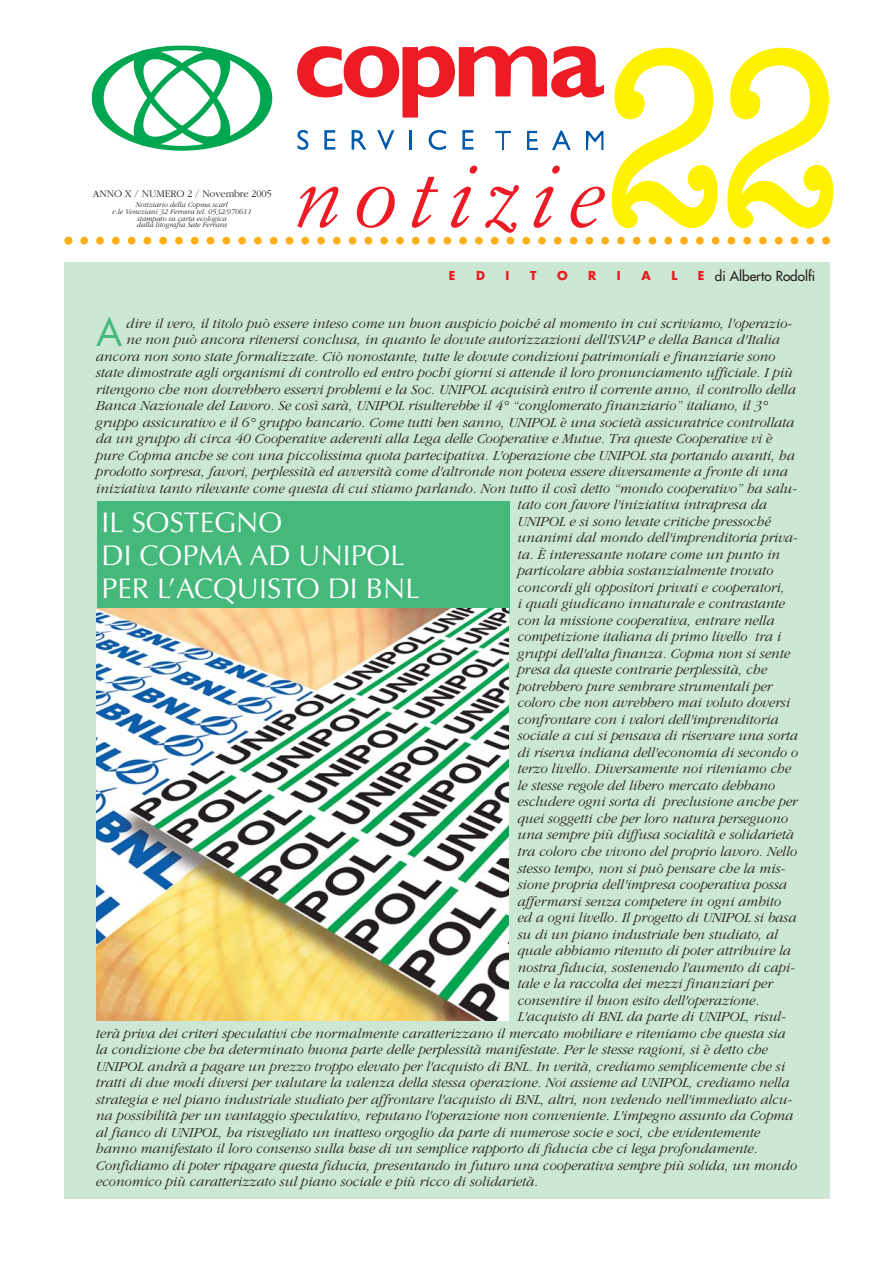
<style>
.page{position:relative;width:893px;height:1263px;background:#fff}
.page>*{position:absolute;margin:0;border:0;box-sizing:border-box;transform-origin:0 0}
.t1{font:condensed 252px "American Typewriter";color:#fff200}
.t2{font:italic 90px "Simoncini Garamond";letter-spacing:.125em;color:#ed1c24}
.t3{font:37.5px "Futura";color:#44b97b}
.t4{font:28.5px/33px "Optima";color:#fff}
.t5{font:italic 300 14.25px "Garamond";color:#231f20}
.t6{font:13.5px "Futura";color:#231f20}
.t7{font:700 12px "Futura";color:#ed1c24}
.t8{font:300 10.5px "Garamond";letter-spacing:-.01em;color:#231f20}
.t9{font:italic 300 7.5px "Garamond";color:#231f20}
.s1{font-weight:700;font-size:12px;color:#ed1c24}
</style>
<div class="page">
<svg style="left:297px;top:46px;width:307px;height:72px"></svg>
<div style="left:65px;top:262px;width:765px;height:937px;background:#cce7d3"></div>
<svg style="left:65px;top:237px;width:765px;height:8px"></svg>
<div style="left:97px;top:501px;width:412px;height:113px;background:#44b97b"></div>
<img style="left:97px;top:609px;width:412px;height:411px">
<p class="t8" style="left:93px;top:189px;width:180px">ANNO X / NUMERO 2 / Novembre 2005</p>
<p class="t9" style="left:112px;top:209px;width:141px">v.le Veneziani 32 Ferrara tel. 0532/970611</p>
<p class="t9" style="left:136px;top:202px;width:94px">Notiziario della Copma scarl</p>
<p class="t9" style="left:137px;top:222px;width:92px">dalla litografia Sate Ferrara</p>
<p class="t9" style="left:137px;top:215px;width:91px">stampato su carta ecologica</p>
<p class="t1" style="left:600px;top:49px;width:247px">22</p>
<p class="t2" style="left:295px;top:157px;width:312px">notizie</p>
<p class="t7" style="left:449px;top:270px;width:8px">E</p>
<p class="t7" style="left:476px;top:270px;width:11px">D</p>
<p class="t7" style="left:506px;top:270px;width:5px">I</p>
<p class="t7" style="left:530px;top:270px;width:8px">T</p>
<p class="t7" style="left:557px;top:270px;width:12px">O</p>
<p class="t7" style="left:588px;top:270px;width:10px">R</p>
<p class="t7" style="left:617px;top:270px;width:5px">I</p>
<p class="t7" style="left:641px;top:270px;width:11px">A</p>
<p class="t7" style="left:671px;top:270px;width:7px">L</p>
<p class="t6" style="left:698px;top:269px;width:119px"><span class="s1">E</span> di Alberto Rodolfi</p>
<p class="t3" style="left:96px;top:315px;width:28px">A</p>
<p class="t5" style="left:126px;top:318px;width:667px">dire il vero, il titolo può essere inteso come un buon auspicio poiché al momento in cui scriviamo, l'operazio-</p>
<p class="t5" style="left:126px;top:334px;width:655px">ne non può ancora ritenersi conclusa, in quanto le dovute autorizzazioni dell'ISVAP e della Banca d'Italia</p>
<p class="t5" style="left:96px;top:351px;width:681px">ancora non sono state formalizzate. Ciò nonostante, tutte le dovute condizioni patrimoniali e finanziarie sono</p>
<p class="t5" style="left:96px;top:367px;width:698px">state dimostrate agli organismi di controllo ed entro pochi giorni si attende il loro pronunciamento ufficiale. I più</p>
<p class="t5" style="left:96px;top:384px;width:701px">ritengono che non dovrebbero esservi problemi e la Soc. UNIPOL acquisirà entro il corrente anno, il controllo della</p>
<p class="t5" style="left:96px;top:400px;width:673px">Banca Nazionale del Lavoro. Se così sarà, UNIPOL risulterebbe il 4° “conglomerato finanziario” italiano, il 3°</p>
<p class="t5" style="left:96px;top:417px;width:700px">gruppo assicurativo e il 6° gruppo bancario. Come tutti ben sanno, UNIPOL è una società assicuratrice controllata</p>
<p class="t5" style="left:96px;top:433px;width:678px">da un gruppo di circa 40 Cooperative aderenti alla Lega delle Cooperative e Mutue. Tra queste Cooperative vi è</p>
<p class="t5" style="left:96px;top:450px;width:701px">pure Copma anche se con una piccolissima quota partecipativa. L'operazione che UNIPOL sta portando avanti, ha</p>
<p class="t5" style="left:96px;top:466px;width:693px">prodotto sorpresa, favori, perplessità ed avversità come d'altronde non poteva essere diversamente a fronte di una</p>
<p class="t5" style="left:96px;top:483px;width:702px">iniziativa tanto rilevante come questa di cui stiamo parlando. Non tutto il così detto “mondo cooperativo” ha salu-</p>
<p class="t5" style="left:518px;top:499px;width:251px">tato con favore l'iniziativa intrapresa da</p>
<p class="t5" style="left:518px;top:516px;width:255px">UNIPOL e si sono levate critiche pressoché</p>
<p class="t5" style="left:518px;top:532px;width:281px">unanimi dal mondo dell'imprenditoria priva-</p>
<p class="t5" style="left:518px;top:549px;width:264px">ta. È interessante notare come un punto in</p>
<p class="t5" style="left:518px;top:565px;width:257px">particolare abbia sostanzialmente trovato</p>
<p class="t5" style="left:518px;top:582px;width:268px">concordi gli oppositori privati e cooperatori,</p>
<p class="t5" style="left:518px;top:598px;width:269px">i quali giudicano innaturale e contrastante</p>
<p class="t5" style="left:517px;top:615px;width:258px">con la missione cooperativa, entrare nella</p>
<p class="t5" style="left:517px;top:631px;width:265px">competizione italiana di primo livello tra i</p>
<p class="t5" style="left:517px;top:648px;width:274px">gruppi dell'alta finanza. Copma non si sente</p>
<p class="t5" style="left:517px;top:664px;width:251px">presa da queste contrarie perplessità, che</p>
<p class="t5" style="left:517px;top:681px;width:256px">potrebbero pure sembrare strumentali per</p>
<p class="t5" style="left:517px;top:697px;width:274px">coloro che non avrebbero mai voluto doversi</p>
<p class="t5" style="left:517px;top:714px;width:263px">confrontare con i valori dell'imprenditoria</p>
<p class="t5" style="left:517px;top:730px;width:282px">sociale a cui si pensava di riservare una sorta</p>
<p class="t5" style="left:517px;top:747px;width:282px">di riserva indiana dell'economia di secondo o</p>
<p class="t5" style="left:517px;top:763px;width:275px">terzo livello. Diversamente noi riteniamo che</p>
<p class="t5" style="left:517px;top:780px;width:259px">le stesse regole del libero mercato debbano</p>
<p class="t5" style="left:517px;top:796px;width:282px">escludere ogni sorta di preclusione anche per</p>
<p class="t5" style="left:517px;top:813px;width:272px">quei soggetti che per loro natura perseguono</p>
<p class="t5" style="left:517px;top:829px;width:278px">una sempre più diffusa socialità e solidarietà</p>
<p class="t5" style="left:517px;top:846px;width:281px">tra coloro che vivono del proprio lavoro. Nello</p>
<p class="t5" style="left:517px;top:862px;width:269px">stesso tempo, non si può pensare che la mis-</p>
<p class="t5" style="left:517px;top:879px;width:271px">sione propria dell'impresa cooperativa possa</p>
<p class="t5" style="left:517px;top:895px;width:265px">affermarsi senza competere in ogni ambito</p>
<p class="t5" style="left:517px;top:912px;width:280px">ed a ogni livello. Il progetto di UNIPOL si basa</p>
<p class="t5" style="left:517px;top:928px;width:262px">su di un piano industriale ben studiato, al</p>
<p class="t5" style="left:517px;top:945px;width:275px">quale abbiamo ritenuto di poter attribuire la</p>
<p class="t5" style="left:517px;top:961px;width:279px">nostra fiducia, sostenendo l'aumento di capi-</p>
<p class="t5" style="left:517px;top:978px;width:257px">tale e la raccolta dei mezzi finanziari per</p>
<p class="t5" style="left:517px;top:994px;width:243px">consentire il buon esito dell'operazione.</p>
<p class="t5" style="left:517px;top:1011px;width:270px">L'acquisto di BNL da parte di UNIPOL, risul-</p>
<p class="t5" style="left:96px;top:1027px;width:691px">terà priva dei criteri speculativi che normalmente caratterizzano il mercato mobiliare e riteniamo che questa sia</p>
<p class="t5" style="left:96px;top:1044px;width:674px">la condizione che ha determinato buona parte delle perplessità manifestate. Per le stesse ragioni, si è detto che</p>
<p class="t5" style="left:96px;top:1060px;width:691px">UNIPOL andrà a pagare un prezzo troppo elevato per l'acquisto di BNL. In verità, crediamo semplicemente che si</p>
<p class="t5" style="left:96px;top:1077px;width:695px">tratti di due modi diversi per valutare la valenza della stessa operazione. Noi assieme ad UNIPOL, crediamo nella</p>
<p class="t5" style="left:96px;top:1093px;width:698px">strategia e nel piano industriale studiato per affrontare l'acquisto di BNL, altri, non vedendo nell'immediato alcu-</p>
<p class="t5" style="left:96px;top:1110px;width:699px">na possibilità per un vantaggio speculativo, reputano l'operazione non conveniente. L'impegno assunto da Copma</p>
<p class="t5" style="left:96px;top:1126px;width:666px">al fianco di UNIPOL, ha risvegliato un inatteso orgoglio da parte di numerose socie e soci, che evidentemente</p>
<p class="t5" style="left:96px;top:1143px;width:663px">hanno manifestato il loro consenso sulla base di un semplice rapporto di fiducia che ci lega profondamente.</p>
<p class="t5" style="left:96px;top:1159px;width:703px">Confidiamo di poter ripagare questa fiducia, presentando in futuro una cooperativa sempre più solida, un mondo</p>
<p class="t5" style="left:96px;top:1176px;width:444px">economico più caratterizzato sul piano sociale e più ricco di solidarietà.</p>
<p class="t4" style="left:102px;top:509px;width:319px">IL SOSTEGNO<br>DI COPMA AD UNIPOL<br>PER L’ACQUISTO DI BNL</p>
</div>
